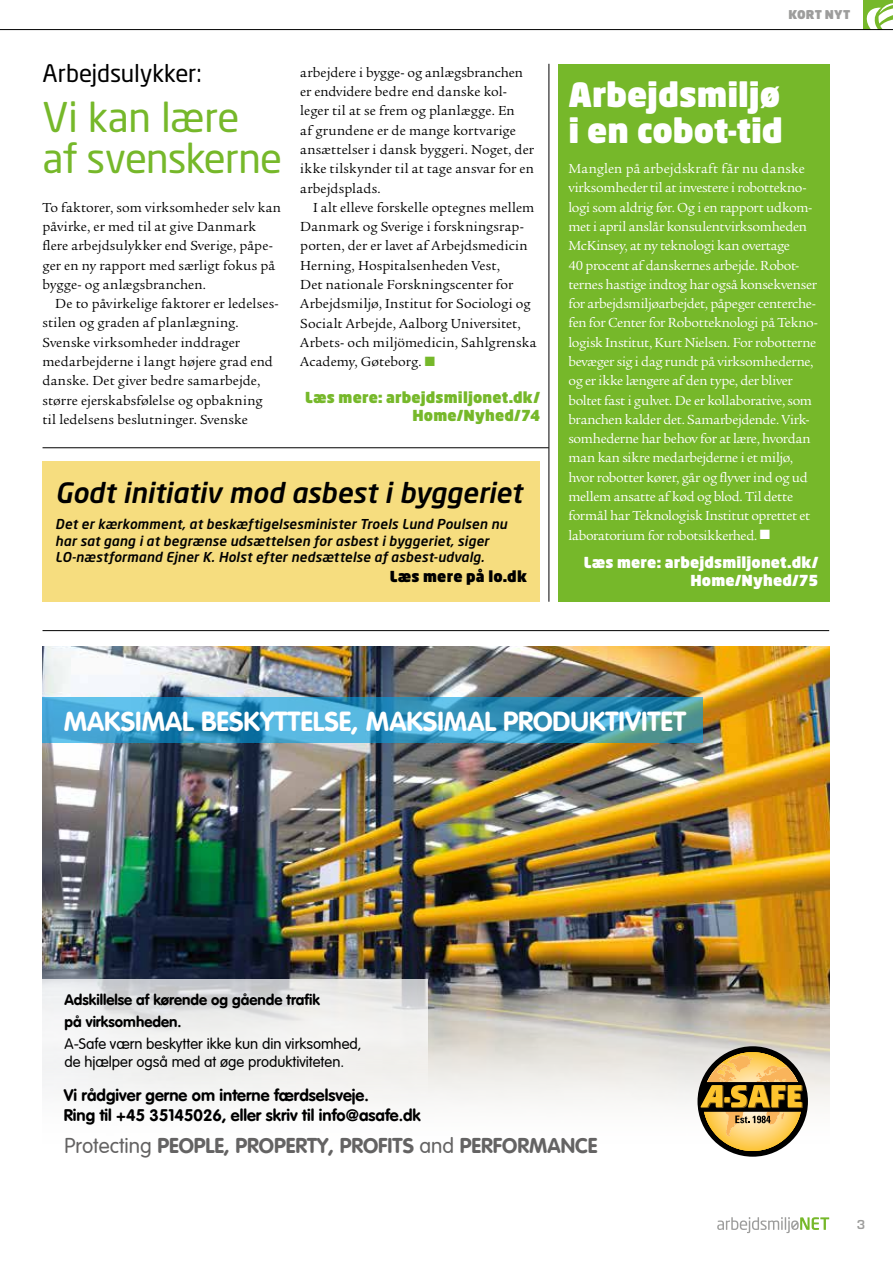
<style>
.page{position:relative;width:893px;height:1263px;background:#fff}
.page>*{position:absolute;margin:0;border:0;box-sizing:border-box;transform-origin:0 0}
.t1{font:40.5px/40.5px "Neo Sans Std";letter-spacing:-.02em;color:#76b82a}
.t2{font:900 33px/36px "Neo Sans Std";color:#fff}
.t3{font:italic 500 27.75px "Neo Sans Std";letter-spacing:-.005em;color:#000}
.t4{font:27px "VAG Rounded Bold";color:#fff}
.t5{font:24px "Neo Sans Std";letter-spacing:-.01em;color:#000}
.t6{font:21px "VAG Rounded Bold";color:#646363}
.t7{font:16.5px/19.8px "VAG Rounded Bold";color:#000}
.t8{font:300 15px/18px "VAG Rounded";color:#000}
.t9{font:15px/22.2px "VAG Rounded Bold";color:#000}
.t10{font:900 15px/18px "Neo Sans Std";letter-spacing:.01em;color:#76b82a;text-align:right}
.t11{font:900 15px/18px "Neo Sans Std";letter-spacing:.01em;color:#fff;text-align:right}
.t12{font:900 15px "Neo Sans Std";letter-spacing:.01em;color:#000}
.t13{font:14.25px/19.4px "Legacy Serif";letter-spacing:.01em;color:#000}
.t14{font:14.25px/19.4px "Legacy Serif";letter-spacing:-.02em;color:#fff}
.t15{font:italic 500 13.5px/16.5px "Neo Sans Std";letter-spacing:.01em;color:#000}
.t16{font:900 12px "Neo Sans Std";letter-spacing:.02em;color:#9d9d9c}
.t17{font:600 12px "Eurostile";color:#9d9d9c}
.s1{color:#76b82a}
.s2{font-family:"VAG Rounded";font-weight:300}
</style>
<div class="page">
<div style="left:863px;top:0;width:30px;height:30px;background:#76b82a"></div>
<svg style="left:864px;top:3px;width:29px;height:28px"></svg>
<svg style="left:717px;top:1217px;width:112px;height:16px"></svg>
<div style="left:558px;top:64px;width:271px;height:538px;background:#76b82a"></div>
<div style="left:43px;top:462px;width:497px;height:140px;background:#f6dd7f"></div>
<hr style="left:0;top:29px;width:893px;height:1px;background:#000">
<img style="left:43px;top:646px;width:786px;height:508px">
<svg style="left:43px;top:697px;width:660px;height:46px;background:#3b99c0"></svg>
<svg style="left:43px;top:979px;width:385px;height:146px;fill:#f1f1f0"></svg>
<div style="left:697px;top:1046px;width:111px;height:111px;background:#000;border-radius:50%"></div>
<svg style="left:703px;top:1052px;width:99px;height:99px"></svg>
<svg style="left:700px;top:1052px;width:103px;height:84px"></svg>
<hr style="left:43px;top:630px;width:786px;height:1px;background:#000">
<hr style="left:43px;top:447px;width:506px;height:1px;background:#000">
<hr style="left:549px;top:64px;width:1px;height:538px;background:#000">
<h3 class="t5" style="left:43px;top:59px;width:161px">Arbejdsulykker:</h3>
<h1 class="t1" style="left:43px;top:96px;width:241px">Vi kan lære af svenskerne</h1>
<p class="t13" style="left:43px;top:198px;width:240px">To faktorer, som virksomheder selv kan påvirke, er med til at give Danmark flere arbejdsulykker end Sverige, påpe&shy;ger en ny rapport med særligt fokus på bygge- og anlægsbranchen.</p>
<p class="t13" style="left:43px;top:294px;width:238px;text-indent:13px">De to påvirkelige faktorer er ledelses&shy;stilen og graden af planlægning.<br>Svenske virksomheder inddrager medarbejderne i langt højere grad end danske. Det giver bedre samarbejde, større ejerskabsfølelse og opbakning til ledelsens beslutninger. Svenske</p>
<p class="t13" style="left:300px;top:63px;width:235px">arbejdere i bygge- og anlægsbranchen er endvidere bedre end danske kol&shy;leger til at se frem og planlægge. En<br>af grundene er de mange kortvarige ansættelser i dansk byggeri. Noget, der ikke tilskynder til at tage ansvar for en arbejdsplads.</p>
<p class="t13" style="left:300px;top:198px;width:237px;text-indent:13px">I alt elleve forskelle optegnes mellem Danmark og Sverige i forskningsrap&shy;porten, der er lavet af Arbejdsmedicin Herning, Hospitalsenheden Vest,<br>Det nationale Forskningscenter for Arbejdsmiljø, Institut for Sociologi og Socialt Arbejde, Aalborg Universitet, Arbets- och miljömedicin, Sahlgrenska Academy, Gøteborg. <span class="s1">■</span></p>
<p class="t10" style="left:305px;top:388px;width:236px">Læs mere: arbejdsmiljonet.dk/<br>Home/Nyhed/74</p>
<h3 class="t3" style="left:55px;top:475px;width:468px">Godt initiativ mod asbest i byggeriet</h3>
<p class="t15" style="left:55px;top:515px;width:453px">Det er kærkomment, at beskæftigelsesminister Troels Lund Poulsen nu har sat gang i at begrænse udsættelsen for asbest i byggeriet, siger<br>LO-næstformand Ejner K. Holst efter nedsættelse af asbest-udvalg.</p>
<p class="t12" style="left:390px;top:566px;width:139px">Læs mere på lo.dk</p>
<p class="t16" style="left:788px;top:7px;width:64px">KORT NYT</p>
<h2 class="t2" style="left:568px;top:76px;width:216px">Arbejdsmiljø i en cobot-tid</h2>
<p class="t14" style="left:568px;top:159px;width:251px">Manglen på arbejdskraft får nu danske virksomheder til at investere i robottekno&shy;logi som aldrig før. Og i en rapport udkom&shy;met i april anslår konsulentvirksomheden McKinsey, at ny teknologi kan overtage<br>40 procent af danskernes arbejde. Robot&shy;ternes hastige indtog har også konsekvenser for arbejdsmiljøarbejdet, påpeger centerche&shy;fen for Center for Robotteknologi på Tekno&shy;logisk Institut, Kurt Nielsen. For robotterne bevæger sig i dag rundt på virksomhederne, og er ikke længere af den type, der bliver boltet fast i gulvet. De er kollaborative, som branchen kalder det. Samarbejdende. Virk&shy;somhederne har behov for at lære, hvordan man kan sikre medarbejderne i et miljø, hvor robotter kører, går og flyver ind og ud mellem ansatte af kød og blod. Til dette formål har Teknologisk Institut oprettet et laboratorium for robotsikkerhed. ■</p>
<p class="t11" style="left:584px;top:553px;width:236px">Læs mere: arbejdsmiljonet.dk/<br>Home/Nyhed/75</p>
<h3 class="t4" style="left:64px;top:706px;width:624px">MAKSIMAL BESKYTTELSE, MAKSIMAL PRODUKTIVITET</h3>
<p class="t9" style="left:64px;top:988px;width:257px">Adskillelse af kørende og gående trafik på virksomheden.</p>
<p class="t8" style="left:64px;top:1035px;width:299px">A-Safe v¾rn beskytter ikke kun din virksomhed, de hj¾lper ogsŒ med at ¿ge produktiviteten.</p>
<p class="t7" style="left:64px;top:1085px;width:359px">Vi rådgiver gerne om interne færdselsveje.<br>Ring til +45 35145026, eller skriv til info@asafe.dk</p>
<h3 class="t6" style="left:64px;top:1133px;width:535px"><span class="s2">Protecting</span> PEOPLE, PROPERTY, PROFITS <span class="s2">and</span> PERFORMANCE</h3>
<p class="t17" style="left:857px;top:1217px;width:10px">3</p>
</div>
